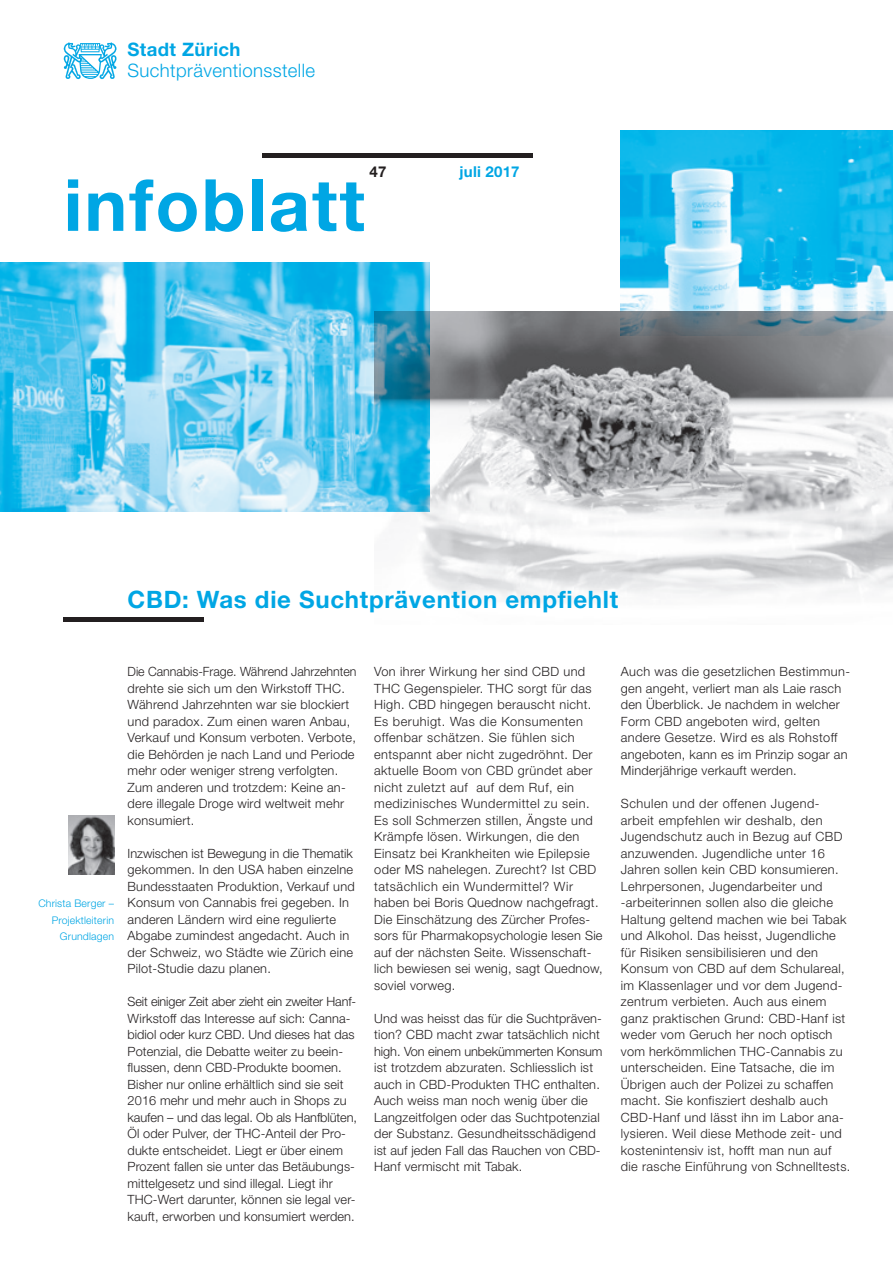
<style>
.page{position:relative;width:893px;height:1263px;background:#fff}
.page>*{position:absolute;margin:0;border:0;box-sizing:border-box;transform-origin:0 0}
.t1{font:700 72px "Helvetica Neue LT Std";letter-spacing:.03em;color:#00a6e4}
.t2{font:700 24px "Helvetica Neue LT Std";letter-spacing:.03em;color:#00a6e4}
.t3{font:300 18.6px "Helvetica Neue LT Std";letter-spacing:.02em;color:#00a6e4}
.t4{font:700 18.6px "Helvetica Neue LT Std";letter-spacing:.02em;color:#00a6e4}
.t5{font:700 15px "Helvetica Neue LT Std";letter-spacing:.015em;color:#00a6e4}
.t6{font:700 15px "Helvetica Neue LT Std";color:#231f20}
.t7{font:300 12.75px/16.5px "Helvetica Neue LT Std";letter-spacing:.02em;color:#231f20}
.t8{font:300 10.5px/16.5px "Helvetica Neue LT Std";letter-spacing:.015em;color:#00a6e4;text-align:right}
</style>
<div class="page">
<img style="left:374px;top:311px;width:519px;height:291px">
<hr style="left:262px;top:153px;width:270px;height:4px;background:#231f20">
<svg style="left:64px;top:43px;width:53px;height:36px"></svg>
<img style="left:621px;top:131px;width:272px;height:204px">
<hr style="left:64px;top:617px;width:140px;height:4px;background:#231f20">
<img style="left:69px;top:815px;width:45px;height:59px">
<img style="left:0;top:262px;width:429px;height:249px">
<p class="t4" style="left:128px;top:38px;width:115px">Stadt Zürich</p>
<p class="t3" style="left:128px;top:59px;width:189px">Suchtpräventionsstelle</p>
<p class="t6" style="left:369px;top:162px;width:18px">47</p>
<p class="t5" style="left:459px;top:162px;width:62px">juli 2017</p>
<p class="t1" style="left:64px;top:161px;width:303px">infoblatt</p>
<p class="t2" style="left:128px;top:585px;width:492px">CBD: Was die Suchtprävention empfiehlt</p>
<p class="t8" style="left:38px;top:895px;width:77px">Christa Berger –</p>
<p class="t8" style="left:52px;top:912px;width:64px">Projektleiterin<br>Grundlagen</p>
<p class="t7" style="left:128px;top:663px;width:230px">Die Cannabis-Frage. Während Jahrzehnten drehte sie sich um den Wirkstoff THC.<br>Während Jahrzehnten war sie blockiert und paradox. Zum einen waren Anbau, Verkauf und Konsum verboten. Verbote, die Behörden je nach Land und Periode mehr oder weniger streng verfolgten.<br>Zum anderen und trotzdem: Keine an&shy;dere illegale Droge wird weltweit mehr konsumiert.</p>
<p class="t7" style="left:128px;top:845px;width:229px">Inzwischen ist Bewegung in die Thematik gekommen. In den USA haben einzelne Bundesstaaten Produktion, Verkauf und Konsum von Cannabis frei gegeben. In anderen Ländern wird eine regulierte Abgabe zumindest angedacht. Auch in der Schweiz, wo Städte wie Zürich eine Pilot-Studie dazu planen.</p>
<p class="t7" style="left:128px;top:993px;width:231px">Seit einiger Zeit aber zieht ein zweiter Hanf-Wirkstoff das Interesse auf sich: Canna&shy;bidiol oder kurz CBD. Und dieses hat das Potenzial, die Debatte weiter zu beein&shy;flussen, denn CBD-Produkte boomen.<br>Bisher nur online erhältlich sind sie seit 2016 mehr und mehr auch in Shops zu kaufen – und das legal. Ob als Hanfblüten, Öl oder Pulver, der THC-Anteil der Pro&shy;dukte entscheidet. Liegt er über einem Prozent fallen sie unter das Betäubungs&shy;mittelgesetz und sind illegal. Liegt ihr THC-Wert darunter, können sie legal ver&shy;kauft, erworben und konsumiert werden.</p>
<p class="t7" style="left:374px;top:663px;width:230px">Von ihrer Wirkung her sind CBD und THC Gegenspieler. THC sorgt für das High. CBD hingegen berauscht nicht.<br>Es beruhigt. Was die Konsumenten offenbar schätzen. Sie fühlen sich entspannt aber nicht zugedröhnt. Der aktuelle Boom von CBD gründet aber nicht zuletzt auf auf dem Ruf, ein medizinisches Wundermittel zu sein.<br>Es soll Schmerzen stillen, Ängste und Krämpfe lösen. Wirkungen, die den Einsatz bei Krankheiten wie Epilepsie oder MS nahelegen. Zurecht? Ist CBD tatsächlich ein Wundermittel? Wir haben bei Boris Quednow nachgefragt.<br>Die Einschätzung des Zürcher Profes&shy;sors für Pharmakopsychologie lesen Sie auf der nächsten Seite. Wissenschaft&shy;lich bewiesen sei wenig, sagt Quednow, soviel vorweg.</p>
<p class="t7" style="left:374px;top:1010px;width:230px">Und was heisst das für die Suchtpräven&shy;tion? CBD macht zwar tatsächlich nicht high. Von einem unbekümmerten Konsum ist trotzdem abzuraten. Schliesslich ist auch in CBD-Produkten THC enthalten.<br>Auch weiss man noch wenig über die Langzeitfolgen oder das Suchtpotenzial der Substanz. Gesundheitsschädigend ist auf jeden Fall das Rauchen von CBD-Hanf vermischt mit Tabak.</p>
<p class="t7" style="left:621px;top:663px;width:231px">Auch was die gesetzlichen Bestimmun&shy;gen angeht, verliert man als Laie rasch den Überblick. Je nachdem in welcher Form CBD angeboten wird, gelten andere Gesetze. Wird es als Rohstoff angeboten, kann es im Prinzip sogar an Minderjährige verkauft werden.</p>
<p class="t7" style="left:621px;top:795px;width:231px">Schulen und der offenen Jugend&shy;arbeit empfehlen wir deshalb, den Jugendschutz auch in Bezug auf CBD anzuwenden. Jugendliche unter 16<br>Jahren sollen kein CBD konsumieren.<br>Lehrpersonen, Jugendarbeiter und -arbeiterinnen sollen also die gleiche Haltung geltend machen wie bei Tabak und Alkohol. Das heisst, Jugendliche für Risiken sensibilisieren und den Konsum von CBD auf dem Schulareal, im Klassenlager und vor dem Jugend&shy;zentrum verbieten. Auch aus einem ganz praktischen Grund: CBD-Hanf ist weder vom Geruch her noch optisch vom herkömmlichen THC-Cannabis zu unterscheiden. Eine Tatsache, die im Übrigen auch der Polizei zu schaffen macht. Sie konfisziert deshalb auch CBD-Hanf und lässt ihn im Labor ana&shy;lysieren. Weil diese Methode zeit- und kostenintensiv ist, hofft man nun auf die rasche Einführung von Schnelltests.</p>
</div>
